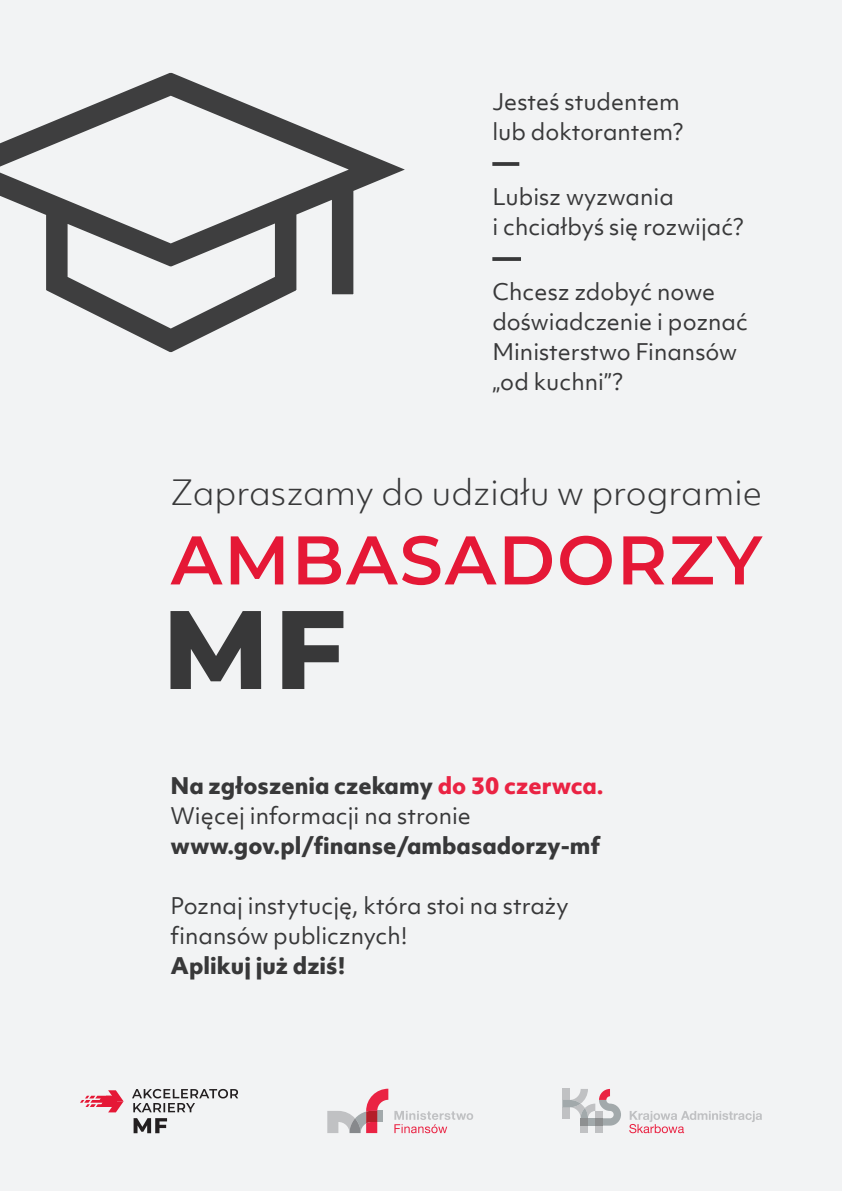
<style>
.page{position:relative;width:842px;height:1191px;background:#fff}
.page>*{position:absolute;margin:0;border:0;box-sizing:border-box;transform-origin:0 0}
.t1{font:300 33.4px "Objektiv Mk 1";color:#383839}
.t2{font:22px/30px "Objektiv Mk 1";color:#383839}
.t3{font:800 22px "Objektiv Mk 1";color:#383839}
.s1{font-weight:800}
.s2{font-weight:800;color:#ea2343}
</style>
<div class="page">
<div style="left:1px;top:0;width:841px;height:1191px;background:#f2f3f4"></div>
<div style="left:595px;top:1125px;width:8px;height:8px;background:#c0c1c3"></div>
<div style="left:581px;top:1125px;width:7px;height:8px;background:#c0c1c3"></div>
<svg style="left:562px;top:1089px;width:59px;height:36px"></svg>
<svg style="left:629px;top:1111px;width:133px;height:22px"></svg>
<svg style="left:394px;top:1111px;width:79px;height:22px"></svg>
<svg style="left:327px;top:1088px;width:61px;height:45px"></svg>
<svg style="left:80px;top:1090px;width:44px;height:22px"></svg>
<svg style="left:134px;top:1118px;width:33px;height:15px"></svg>
<svg style="left:132px;top:1089px;width:106px;height:23px"></svg>
<svg style="left:0;top:61px;width:405px;height:303px"></svg>
<svg style="left:492px;top:162px;width:27px;height:4px"></svg>
<svg style="left:492px;top:257px;width:29px;height:4px"></svg>
<svg style="left:170px;top:611px;width:173px;height:78px"></svg>
<svg style="left:170px;top:536px;width:593px;height:49px"></svg>
<p class="t2" style="left:492px;top:87px;width:193px">Jesteś studentem lub doktorantem?</p>
<p class="t2" style="left:492px;top:182px;width:253px">Lubisz wyzwania<br>i chciałbyś się rozwijać?</p>
<p class="t2" style="left:492px;top:277px;width:257px">Chcesz zdobyć nowe doświadczenie i poznać<br>Ministerstwo Finansów „od kuchni”?</p>
<h1 class="t1" style="left:170px;top:470px;width:593px">Zapraszamy do udziału w programie</h1>
<p class="t2" style="left:170px;top:770px;width:435px"><span class="s1">Na zgłoszenia czekamy</span> <span class="s2">do 30 czerwca.<br></span>Więcej informacji na stronie</p>
<p class="t3" style="left:170px;top:830px;width:431px">www.gov.pl/finanse/ambasadorzy-mf</p>
<p class="t2" style="left:170px;top:890px;width:400px">Poznaj instytucję, która stoi na straży finansów publicznych!</p>
<p class="t3" style="left:170px;top:950px;width:177px">Aplikuj już dziś!</p>
</div>
